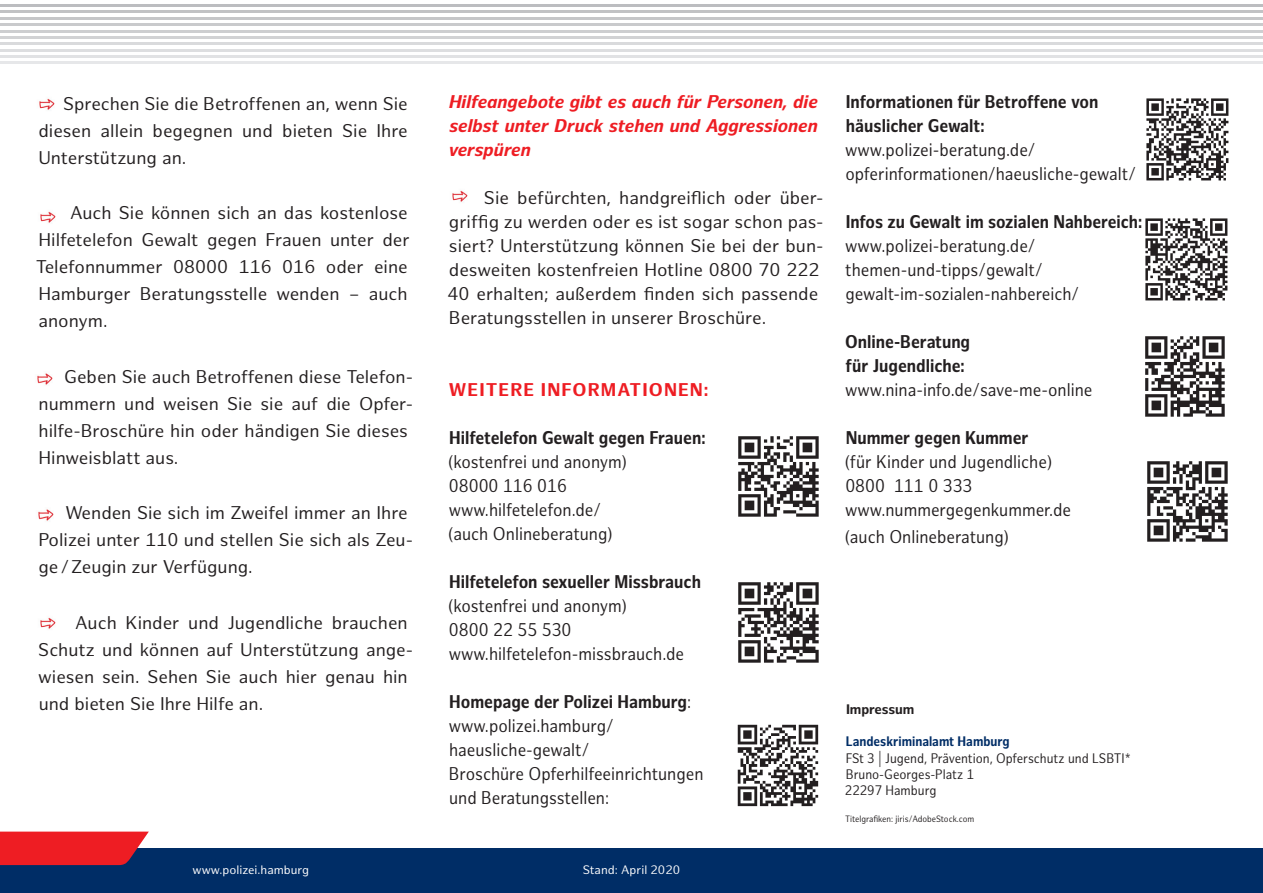
<style>
.page{position:relative;width:1263px;height:893px;background:#fff}
.page>*{position:absolute;margin:0;border:0;box-sizing:border-box;transform-origin:0 0}
.t1{font:18px/27px "Hamburg Sans";color:#231f20}
.t2{font:18px/24px "Hamburg Sans";color:#231f20;scale:.9 1}
.t3{font:700 18px/24px "Hamburg Sans";color:#231f20;scale:.9 1}
.t4{font:italic 700 18px/24px "Hamburg Sans";color:#ee1d23;text-align:justify}
.t5{font:700 18px "Hamburg Sans";color:#231f20;scale:.89 1}
.t6{font:700 18px "Hamburg Sans";letter-spacing:.06em;color:#ee1d23}
.t7{font:13.5px/16.2px "Hamburg Sans";color:#231f20;scale:.9 1}
.t8{font:700 13.5px "Hamburg Sans";color:#002d66;scale:.9 1}
.t9{font:700 13.5px "Hamburg Sans";letter-spacing:-.01em;color:#231f20}
.t10{font:12px "Hamburg Sans";color:#fff}
.t11{font:9px "Hamburg Sans";color:#231f20;scale:.9 1}
.s1{font-weight:700}
</style>
<div class="page">
<div style="left:0;top:848px;width:1263px;height:45px;background:#002d66"></div>
<svg style="left:0;top:832px;width:149px;height:33px;background:#df222b"></svg>
<img style="left:39px;top:98px;width:16px;height:12px">
<img style="left:40px;top:211px;width:16px;height:12px">
<img style="left:37px;top:373px;width:16px;height:12px">
<img style="left:38px;top:509px;width:16px;height:12px">
<img style="left:40px;top:617px;width:16px;height:12px">
<img style="left:738px;top:436px;width:81px;height:81px">
<img style="left:738px;top:582px;width:81px;height:81px">
<img style="left:737px;top:724px;width:82px;height:83px">
<img style="left:452px;top:190px;width:16px;height:12px">
<img style="left:1146px;top:98px;width:83px;height:83px">
<img style="left:1145px;top:218px;width:83px;height:83px">
<img style="left:1145px;top:336px;width:80px;height:81px">
<img style="left:1147px;top:461px;width:81px;height:81px">
<hr style="left:0;top:62px;width:1263px;height:2px;background:#e6e7e9">
<hr style="left:0;top:55px;width:1263px;height:3px;background:#e1e2e4">
<hr style="left:0;top:49px;width:1263px;height:3px;background:#dddee0">
<hr style="left:0;top:43px;width:1263px;height:2px;background:#d9dadc">
<hr style="left:0;top:36px;width:1263px;height:3px;background:#d1d2d4">
<hr style="left:0;top:30px;width:1263px;height:2px;background:#cdced0">
<hr style="left:0;top:23px;width:1263px;height:3px;background:#c9cacc">
<hr style="left:0;top:17px;width:1263px;height:3px;background:#c5c6c8">
<hr style="left:0;top:11px;width:1263px;height:2px;background:#c1c2c4">
<hr style="left:0;top:4px;width:1263px;height:3px;background:#bcbdc0">
<p class="t1" style="left:38px;top:91px;width:371px;text-align:justify;text-indent:25px">Sprechen Sie die Betroffenen an, wenn Sie diesen allein begegnen und bieten Sie Ihre Unterstützung an.</p>
<p class="t1" style="left:36px;top:200px;width:375px;text-align:justify;text-indent:34px">Auch Sie können sich an das kostenlose Hilfetelefon Gewalt gegen Frauen unter der Telefonnummer 08000 116 016 oder eine Hamburger Beratungsstelle wenden – auch anonym.</p>
<p class="t1" style="left:38px;top:364px;width:376px;text-indent:26px">Geben Sie auch Betroffenen diese Telefon&shy;nummern und weisen Sie sie auf die Opfer&shy;hilfe-Broschüre hin oder händigen Sie dieses Hinweisblatt aus.</p>
<p class="t1" style="left:38px;top:500px;width:376px;text-indent:27px">Wenden Sie sich im Zweifel immer an Ihre<br>Polizei unter 110 und stellen Sie sich als Zeu&shy;ge / Zeugin zur Verfügung.</p>
<p class="t1" style="left:38px;top:610px;width:376px;text-indent:37px">Auch Kinder und Jugendliche brauchen Schutz und können auf Unterstützung ange&shy;wiesen sein. Sehen Sie auch hier genau hin und bieten Sie Ihre Hilfe an.</p>
<p class="t3" style="left:846px;top:90px;width:282px">Informationen für Betroffene von häuslicher Gewalt:</p>
<p class="t2" style="left:845px;top:138px;width:325px">www.polizei-beratung.de/ opferinformationen/haeusliche-gewalt/</p>
<p class="t5" style="left:846px;top:211px;width:335px">Infos zu Gewalt im sozialen Nahbereich:</p>
<p class="t2" style="left:845px;top:234px;width:261px">www.polizei-beratung.de/ themen-und-tipps/gewalt/ gewalt-im-sozialen-nahbereich/</p>
<p class="t3" style="left:845px;top:330px;width:140px">Online-Beratung für Jugendliche:</p>
<p class="t2" style="left:845px;top:378px;width:276px">www.nina-info.de/save-me-online</p>
<p class="t3" style="left:846px;top:426px;width:205px">Nummer gegen Kummer</p>
<p class="t2" style="left:845px;top:450px;width:253px">(für Kinder und Jugendliche)<br>0800 111 0 333 www.nummergegenkummer.de</p>
<p class="t2" style="left:845px;top:525px;width:184px">(auch Onlineberatung)</p>
<p class="t4" style="left:449px;top:90px;width:371px">Hilfeangebote gibt es auch für Personen, die selbst unter Druck stehen und Aggressionen verspüren</p>
<p class="t1" style="left:447px;top:186px;width:378px;line-height:24px;text-indent:36px">Sie befürchten, handgreiflich oder über&shy;griffig zu werden oder es ist sogar schon pas&shy;siert? Unterstützung können Sie bei der bun&shy;desweiten kostenfreien Hotline 0800 70 222<br>40 erhalten; außerdem finden sich passende Beratungsstellen in unserer Broschüre.</p>
<p class="t6" style="left:449px;top:379px;width:261px">WEITERE INFORMATIONEN:</p>
<p class="t3" style="left:449px;top:426px;width:286px">Hilfetelefon Gewalt gegen Frauen:</p>
<p class="t2" style="left:448px;top:450px;width:200px">(kostenfrei und anonym)<br>08000 116 016 www.hilfetelefon.de/ (auch Onlineberatung)</p>
<p class="t3" style="left:449px;top:570px;width:281px">Hilfetelefon sexueller Missbrauch</p>
<p class="t2" style="left:448px;top:594px;width:264px">(kostenfrei und anonym)<br>0800 22 55 530 www.hilfetelefon-missbrauch.de</p>
<p class="t2" style="left:449px;top:690px;width:285px"><span class="s1">Homepage der Polizei Hamburg</span>: www.polizei.hamburg/ haeusliche-gewalt/<br>Broschüre Opferhilfeeinrichtungen und Beratungsstellen:</p>
<p class="t9" style="left:846px;top:701px;width:70px">Impressum</p>
<p class="t8" style="left:846px;top:734px;width:183px">Landeskriminalamt Hamburg</p>
<p class="t7" style="left:845px;top:750px;width:320px">FSt 3 | Jugend, Prävention, Opferschutz und LSBTI*<br>Bruno-Georges-Platz 1<br>22297 Hamburg</p>
<p class="t11" style="left:845px;top:814px;width:145px">Titelgrafiken: jiris/AdobeStock.com</p>
<p class="t10" style="left:193px;top:862px;width:118px">www.polizei.hamburg</p>
<p class="t10" style="left:583px;top:862px;width:99px">Stand: April 2020</p>
</div>
